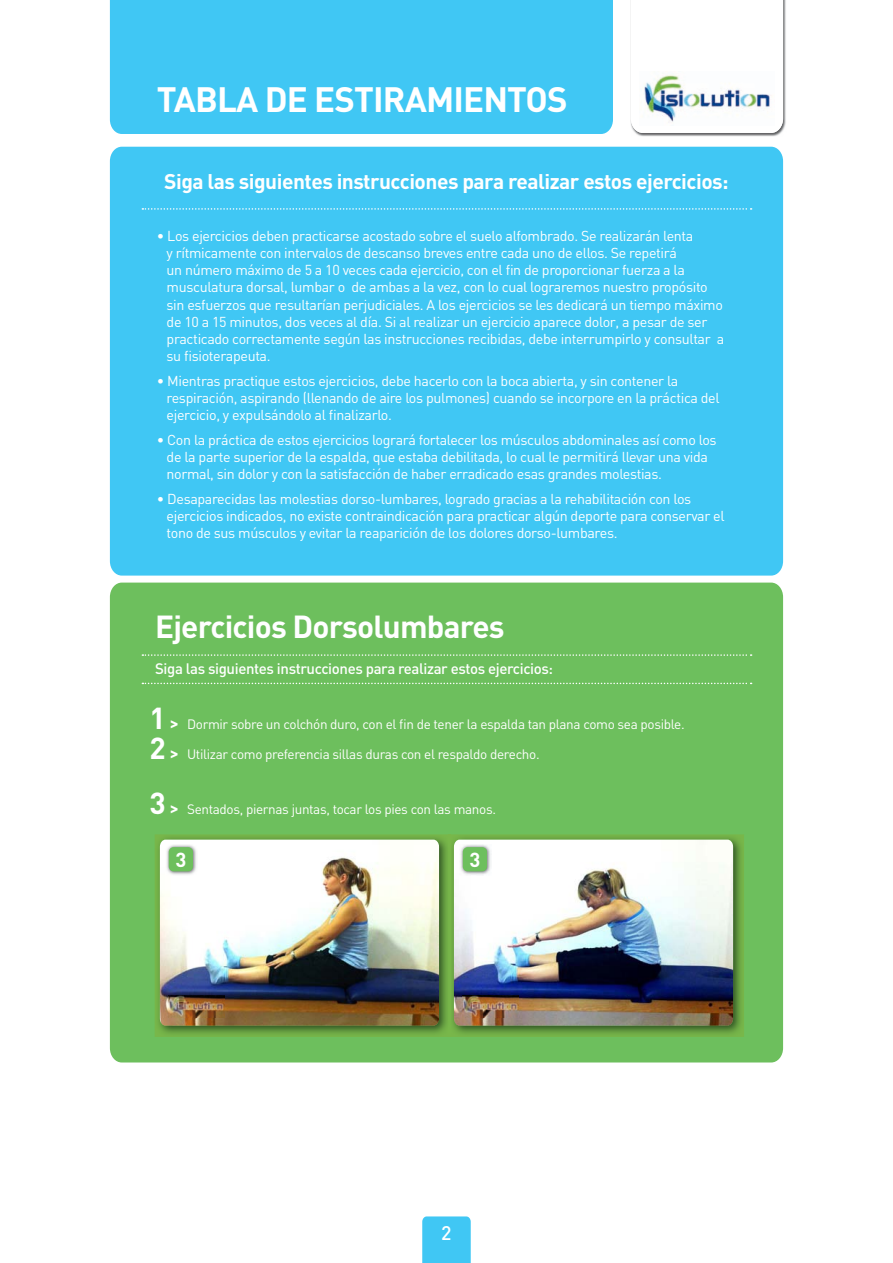
<style>
.page{position:relative;width:893px;height:1263px;background:#fff}
.page>*{position:absolute;margin:0;border:0;box-sizing:border-box;transform-origin:0 0}
.t1{font:700 34.8px "DIN";letter-spacing:-.025em;color:#fff}
.t2{font:700 31.5px "DIN";letter-spacing:-.025em;color:#fff}
.t3{font:700 21px "DIN";letter-spacing:-.025em;color:#fff}
.t4{font:700 20.1px "DIN";color:#fff}
.t5{font:500 19.5px "DIN";color:#fff}
.t6{font:500 15px "DIN";letter-spacing:-.025em;color:#fff}
.t7{font:14.25px/17.1px "DIN";letter-spacing:-.025em;color:#fff}
.t8{font:13.5px/29.7px "DIN";letter-spacing:-.025em;color:#fff}
.s1{font-weight:700;font-size:30px}
.s2{font-weight:700;font-size:16.5px}
</style>
<div class="page">
<div style="left:110px;top:0;width:503px;height:134px;background:#40c7f4"></div>
<div style="left:422px;top:1216px;width:49px;height:47px;background:#40c7f4"></div>
<div style="left:110px;top:147px;width:673px;height:429px;background:#40c7f4"></div>
<svg style="left:142px;top:208px;width:610px;height:2px"></svg>
<img style="left:630px;top:0;width:156px;height:137px">
<svg style="left:631px;top:0;width:152px;height:133px"></svg>
<img style="left:640px;top:72px;width:134px;height:53px">
<div style="left:110px;top:583px;width:673px;height:479px;background:#6dbf5d"></div>
<svg style="left:142px;top:654px;width:610px;height:2px"></svg>
<svg style="left:142px;top:683px;width:610px;height:1px"></svg>
<img style="left:155px;top:834px;width:589px;height:203px">
<img style="left:160px;top:840px;width:279px;height:186px">
<img style="left:166px;top:844px;width:31px;height:31px">
<div style="left:169px;top:847px;width:24px;height:24px;background:#6dbf5d;border-radius:5px"></div>
<img style="left:168px;top:995px;width:56px;height:22px">
<img style="left:449px;top:834px;width:1px;height:203px">
<img style="left:454px;top:840px;width:279px;height:186px">
<img style="left:460px;top:844px;width:31px;height:31px">
<div style="left:463px;top:847px;width:24px;height:24px;background:#6dbf5d;border-radius:5px"></div>
<img style="left:462px;top:995px;width:56px;height:22px">
<h1 class="t1" style="left:157px;top:76px;width:412px">TABLA DE ESTIRAMIENTOS</h1>
<h3 class="t3" style="left:164px;top:167px;width:566px">Siga las siguientes instrucciones para realizar estos ejercicios:</h3>
<p class="t7" style="left:167px;top:228px;width:559px;text-indent:-10px">• Los ejercicios deben practicarse acostado sobre el suelo alfombrado. Se realizarán lenta<br>y rítmicamente con intervalos de descanso breves entre cada uno de ellos. Se repetirá<br>un número máximo de 5 a 10 veces cada ejercicio, con el fin de proporcionar fuerza a la musculatura dorsal, lumbar o de ambas a la vez, con lo cual lograremos nuestro propósito sin esfuerzos que resultarían perjudiciales. A los ejercicios se les dedicará un tiempo máximo de 10 a 15 minutos, dos veces al día. Si al realizar un ejercicio aparece dolor, a pesar de ser practicado correctamente según las instrucciones recibidas, debe interrumpirlo y consultar a su fisioterapeuta.</p>
<p class="t7" style="left:167px;top:372px;width:554px;text-indent:-10px">• Mientras practique estos ejercicios, debe hacerlo con la boca abierta, y sin contener la respiración, aspirando (llenando de aire los pulmones) cuando se incorpore en la práctica del ejercicio, y expulsándolo al finalizarlo.</p>
<p class="t7" style="left:167px;top:432px;width:551px;text-indent:-10px">• Con la práctica de estos ejercicios logrará fortalecer los músculos abdominales así como los de la parte superior de la espalda, que estaba debilitada, lo cual le permitirá llevar una vida normal, sin dolor y con la satisfacción de haber erradicado esas grandes molestias.</p>
<p class="t7" style="left:167px;top:491px;width:559px;text-indent:-10px">• Desaparecidas las molestias dorso-lumbares, logrado gracias a la rehabilitación con los ejercicios indicados, no existe contraindicación para practicar algún deporte para conservar el tono de sus músculos y evitar la reaparición de los dolores dorso-lumbares.</p>
<h2 class="t2" style="left:155px;top:605px;width:351px">Ejercicios Dorsolumbares</h2>
<p class="t6" style="left:155px;top:659px;width:399px">Siga las siguientes instrucciones para realizar estos ejercicios:</p>
<p class="t8" style="left:150px;top:709px;width:537px"><span class="s1">1</span> <span class="s2">&gt;</span> Dormir sobre un colchón duro, con el fin de tener la espalda tan plana como sea posible.<br><span class="s1">2</span> <span class="s2">&gt;</span> Utilizar como preferencia sillas duras con el respaldo derecho.</p>
<p class="t8" style="left:150px;top:795px;width:348px"><span class="s1">3</span> <span class="s2">&gt;</span> Sentados, piernas juntas, tocar los pies con las manos.</p>
<h3 class="t4" style="left:175px;top:846px;width:12px">3</h3>
<h3 class="t4" style="left:469px;top:846px;width:12px">3</h3>
<h3 class="t5" style="left:441px;top:1220px;width:12px">2</h3>
</div>
